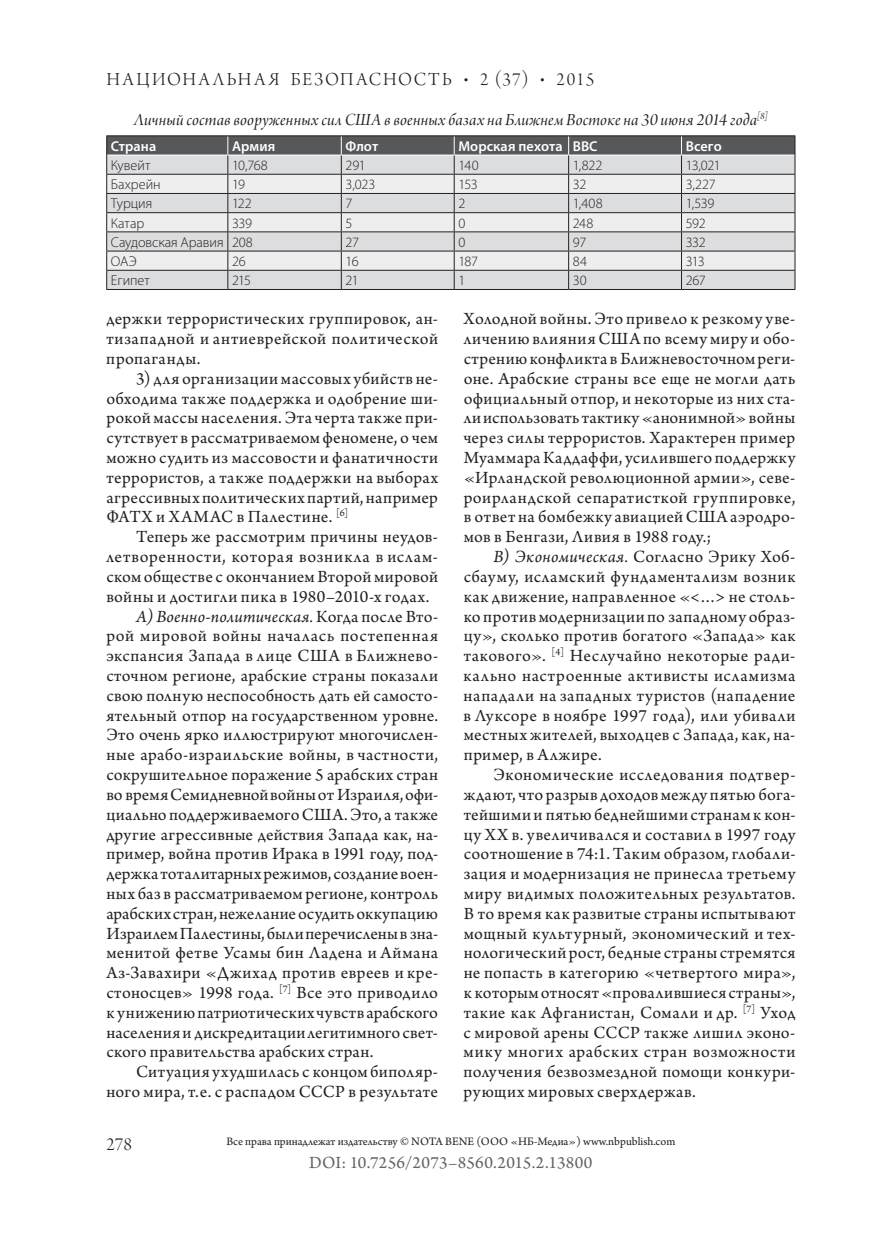
<style>
.page{position:relative;width:872px;height:1234px;background:#fff}
.page>*{position:absolute;margin:0;border:0;box-sizing:border-box;transform-origin:0 0}
.t1{font:19.5px "Arno Pro Light Display";letter-spacing:.09em;color:#231f20}
.t2{font:18px/19.8px "Arno Pro";letter-spacing:.02em;color:#231f20;text-align:justify}
.t3{font:18px "Arno Pro";letter-spacing:.04em;color:#231f20}
.t4{font:18px "Arno Pro Italic Display";letter-spacing:.01em;color:#231f20}
.t5{font:18px "Arno Pro";color:#231f20}
.t6{font:italic 18px "Arno Pro";letter-spacing:.01em;color:#231f20}
.t7{font:18px "Arno Pro";letter-spacing:.015em;color:#636366}
.t8{font:300 14.25px "Myriad Pro";letter-spacing:-.01em;color:#231f20}
.t9{font:600 14.25px "Myriad Pro";letter-spacing:.005em;color:#fff}
.t10{font:12px "Arno Pro";color:#231f20}
.s1{font-style:normal}
.s2{font-style:italic}
</style>
<div class="page">
<hr style="left:106px;top:135px;width:122px;height:1px;background:#231f20">
<hr style="left:228px;top:135px;width:113px;height:1px;background:#231f20">
<hr style="left:341px;top:135px;width:113px;height:1px;background:#231f20">
<hr style="left:454px;top:135px;width:114px;height:1px;background:#231f20">
<hr style="left:568px;top:135px;width:113px;height:1px;background:#231f20">
<hr style="left:681px;top:135px;width:114px;height:1px;background:#231f20">
<svg style="left:106px;top:136px;width:689px;height:153px;background:#c8c8ca"></svg>
<hr style="left:106px;top:289px;width:122px;height:1px;background:#231f20">
<hr style="left:228px;top:289px;width:113px;height:1px;background:#231f20">
<hr style="left:341px;top:289px;width:113px;height:1px;background:#231f20">
<hr style="left:454px;top:289px;width:114px;height:1px;background:#231f20">
<hr style="left:568px;top:289px;width:113px;height:1px;background:#231f20">
<hr style="left:681px;top:289px;width:114px;height:1px;background:#231f20">
<p class="t1" style="left:106px;top:69px;width:489px">Национальная безопасность • 2 (37) • 2015</p>
<p class="t4" style="left:134px;top:110px;width:635px">Личный состав вооруженных сил США ввоенных базах на Ближнем Востоке на 30 июня 2014 года<sup>[8]</sup></p>
<p class="t9" style="left:111px;top:137px;width:47px">Страна</p>
<p class="t9" style="left:232px;top:137px;width:45px">Армия</p>
<p class="t9" style="left:345px;top:137px;width:34px">Флот</p>
<p class="t9" style="left:458px;top:137px;width:141px">Морская пехота ВВС</p>
<p class="t9" style="left:686px;top:137px;width:37px">Всего</p>
<p class="t8" style="left:111px;top:157px;width:41px">Кувейт</p>
<p class="t8" style="left:232px;top:157px;width:37px">10,768</p>
<p class="t8" style="left:345px;top:157px;width:22px">291</p>
<p class="t8" style="left:458px;top:157px;width:22px">140</p>
<p class="t8" style="left:573px;top:157px;width:31px">1,822</p>
<p class="t8" style="left:686px;top:157px;width:36px">13,021</p>
<p class="t8" style="left:111px;top:176px;width:51px">Бахрейн</p>
<p class="t8" style="left:232px;top:176px;width:14px">19</p>
<p class="t8" style="left:345px;top:176px;width:31px">3,023</p>
<p class="t8" style="left:458px;top:176px;width:21px">153</p>
<p class="t8" style="left:573px;top:176px;width:15px">32</p>
<p class="t8" style="left:686px;top:176px;width:31px">3,227</p>
<p class="t8" style="left:111px;top:195px;width:43px">Турция</p>
<p class="t8" style="left:232px;top:195px;width:21px">122</p>
<p class="t8" style="left:345px;top:195px;width:8px">7</p>
<p class="t8" style="left:458px;top:195px;width:8px">2</p>
<p class="t8" style="left:573px;top:195px;width:31px">1,408</p>
<p class="t8" style="left:686px;top:195px;width:30px">1,539</p>
<p class="t8" style="left:111px;top:214px;width:35px">Катар</p>
<p class="t8" style="left:232px;top:214px;width:22px">339</p>
<p class="t8" style="left:345px;top:214px;width:8px">5</p>
<p class="t8" style="left:458px;top:214px;width:8px">0</p>
<p class="t8" style="left:573px;top:214px;width:22px">248</p>
<p class="t8" style="left:686px;top:214px;width:21px">592</p>
<p class="t8" style="left:111px;top:233px;width:143px">Саудовская Аравия 208</p>
<p class="t8" style="left:345px;top:233px;width:15px">27</p>
<p class="t8" style="left:458px;top:233px;width:8px">0</p>
<p class="t8" style="left:573px;top:233px;width:15px">97</p>
<p class="t8" style="left:686px;top:233px;width:21px">332</p>
<p class="t8" style="left:111px;top:253px;width:27px">ОАЭ</p>
<p class="t8" style="left:232px;top:253px;width:15px">26</p>
<p class="t8" style="left:345px;top:253px;width:15px">16</p>
<p class="t8" style="left:458px;top:253px;width:21px">187</p>
<p class="t8" style="left:573px;top:253px;width:16px">84</p>
<p class="t8" style="left:686px;top:253px;width:20px">313</p>
<p class="t8" style="left:111px;top:272px;width:40px">Египет</p>
<p class="t8" style="left:232px;top:272px;width:21px">215</p>
<p class="t8" style="left:345px;top:272px;width:15px">21</p>
<p class="t8" style="left:458px;top:272px;width:8px">1</p>
<p class="t8" style="left:573px;top:272px;width:15px">30</p>
<p class="t8" style="left:686px;top:272px;width:22px">267</p>
<p class="t2" style="left:106px;top:310px;width:333px">держки террористических группировок, ан&shy;тизападной и антиеврейской политической пропаганды.</p>
<p class="t2" style="left:106px;top:369px;width:333px;text-indent:30px">3) для организации массовых убийств не&shy;обходима также поддержка и одобрение ши&shy;рокой массы населения. Эта черта также при&shy;сутствует в рассматриваемом феномене, о чем можно судить из массовости и фанатичности террористов, а также поддержки на выборах агрессивных политических партий, например ФАТХ и ХАМАС в Палестине. <sup>[6]</sup></p>
<p class="t2" style="left:136px;top:528px;width:303px">Теперь же рассмотрим причины неудов-</p>
<p class="t3" style="left:106px;top:546px;width:333px">летворенности, которая возникла в ислам-</p>
<p class="t2" style="left:106px;top:567px;width:333px">ском обществе с окончанием Второй мировой</p>
<p class="t2" style="left:106px;top:587px;width:325px">войны и достигли пика в 1980–2010-х годах.</p>
<p class="t6" style="left:136px;top:605px;width:303px">А) Военно-политическая. <span class="s1">Когда после Вто-</span></p>
<p class="t3" style="left:106px;top:625px;width:333px">рой мировой войны началась постепенная</p>
<p class="t3" style="left:106px;top:645px;width:333px">экспансия Запада в лице США в Ближнево-</p>
<p class="t2" style="left:106px;top:666px;width:333px">сточном регионе, арабские страны показали</p>
<p class="t2" style="left:106px;top:686px;width:333px">свою полную неспособность дать ей самосто-</p>
<p class="t2" style="left:106px;top:706px;width:333px">ятельный отпор на государственном уровне.</p>
<p class="t2" style="left:106px;top:726px;width:333px">Это очень ярко иллюстрируют многочислен-</p>
<p class="t2" style="left:106px;top:745px;width:333px">ные арабо-израильские войны, в частности,</p>
<p class="t2" style="left:106px;top:765px;width:333px">сокрушительное поражение 5 арабских стран</p>
<p class="t5" style="left:106px;top:784px;width:333px">во время Семидневной войны от Израиля, офи-</p>
<p class="t2" style="left:106px;top:805px;width:333px">циально поддерживаемого США. Это, а также</p>
<p class="t2" style="left:106px;top:825px;width:333px">другие агрессивные действия Запада как, на-</p>
<p class="t2" style="left:106px;top:844px;width:333px">пример, война против Ирака в 1991 году, под-</p>
<p class="t2" style="left:106px;top:864px;width:333px">держка тоталитарных режимов, создание воен-</p>
<p class="t2" style="left:106px;top:884px;width:333px">ных баз в рассматриваемом регионе, контроль</p>
<p class="t2" style="left:106px;top:904px;width:333px">арабских стран, нежелание осудить оккупацию</p>
<p class="t5" style="left:106px;top:922px;width:333px">Израилем Палестины, были перечислены в зна-</p>
<p class="t2" style="left:106px;top:943px;width:333px">менитой фетве Усамы бин Ладена и Аймана</p>
<p class="t3" style="left:106px;top:962px;width:333px">Аз-Завахири «Джихад против евреев и кре-</p>
<p class="t2" style="left:106px;top:983px;width:333px">стоносцев» 1998 года. <sup>[7]</sup> Все это приводило</p>
<p class="t2" style="left:106px;top:1003px;width:333px">к унижению патриотических чувств арабского</p>
<p class="t2" style="left:106px;top:1023px;width:333px">населения и дискредитации легитимного свет-</p>
<p class="t2" style="left:106px;top:1042px;width:269px">ского правительства арабских стран.</p>
<p class="t2" style="left:136px;top:1062px;width:303px">Ситуация ухудшилась с концом биполяр-</p>
<p class="t2" style="left:106px;top:1082px;width:333px">ного мира, т.е. с распадом СССР в результате</p>
<p class="t2" style="left:463px;top:310px;width:333px">Холодной войны. Это привело к резкому уве&shy;личению влияния США по всему миру и обо&shy;стрению конфликта в Ближневосточном реги&shy;оне. Арабские страны все еще не могли дать официальный отпор, и некоторые из них ста&shy;ли использовать тактику «анонимной» войны через силы террористов. Характерен пример Муаммара Каддаффи, усилившего поддержку «Ирландской революционной армии», севе&shy;роирландской сепаратисткой группировке, в ответ на бомбежку авиацией США аэродро&shy;мов в Бенгази, Ливия в 1988 году.;</p>
<p class="t2" style="left:463px;top:547px;width:333px;text-indent:30px"><span class="s2">B) Экономическая.</span> Согласно Эрику Хоб&shy;сбауму, исламский фундаментализм возник как движение, направленное «&lt;…&gt; не столь&shy;ко против модернизации по западному образ&shy;цу», сколько против богатого «Запада» как такового». <sup>[4]</sup> Неслучайно некоторые ради&shy;кально настроенные активисты исламизма нападали на западных туристов (нападение в Луксоре в ноябре 1997 года), или убивали местных жителей, выходцев с Запада, как, на&shy;пример, в Алжире.</p>
<p class="t2" style="left:463px;top:765px;width:333px;text-indent:30px">Экономические исследования подтвер&shy;ждают, что разрыв доходов между пятью бога&shy;тейшими и пятью беднейшими странам к кон&shy;цу XX в. увеличивался и составил в 1997 году соотношение в 74:1. Таким образом, глобали&shy;зация и модернизация не принесла третьему миру видимых положительных результатов.<br>В то время как развитые страны испытывают мощный культурный, экономический и тех&shy;нологический рост, бедные страны стремятся не попасть в категорию «четвертого мира», к которым относят «провалившиеся страны», такие как Афганистан, Сомали и др. <sup>[7]</sup> Уход с мировой арены СССР также лишил эконо&shy;мику многих арабских стран возможности получения безвозмездной помощи конкури&shy;рующих мировых сверхдержав.</p>
<p class="t1" style="left:106px;top:1133px;width:27px">278</p>
<p class="t10" style="left:226px;top:1134px;width:450px">Все права принадлежат издательству © NOTA BENE (ООО «НБ-Медиа») www.nbpublish.com</p>
<p class="t7" style="left:309px;top:1152px;width:285px">DOI: 10.7256/2073–8560.2015.2.13800</p>
</div>
